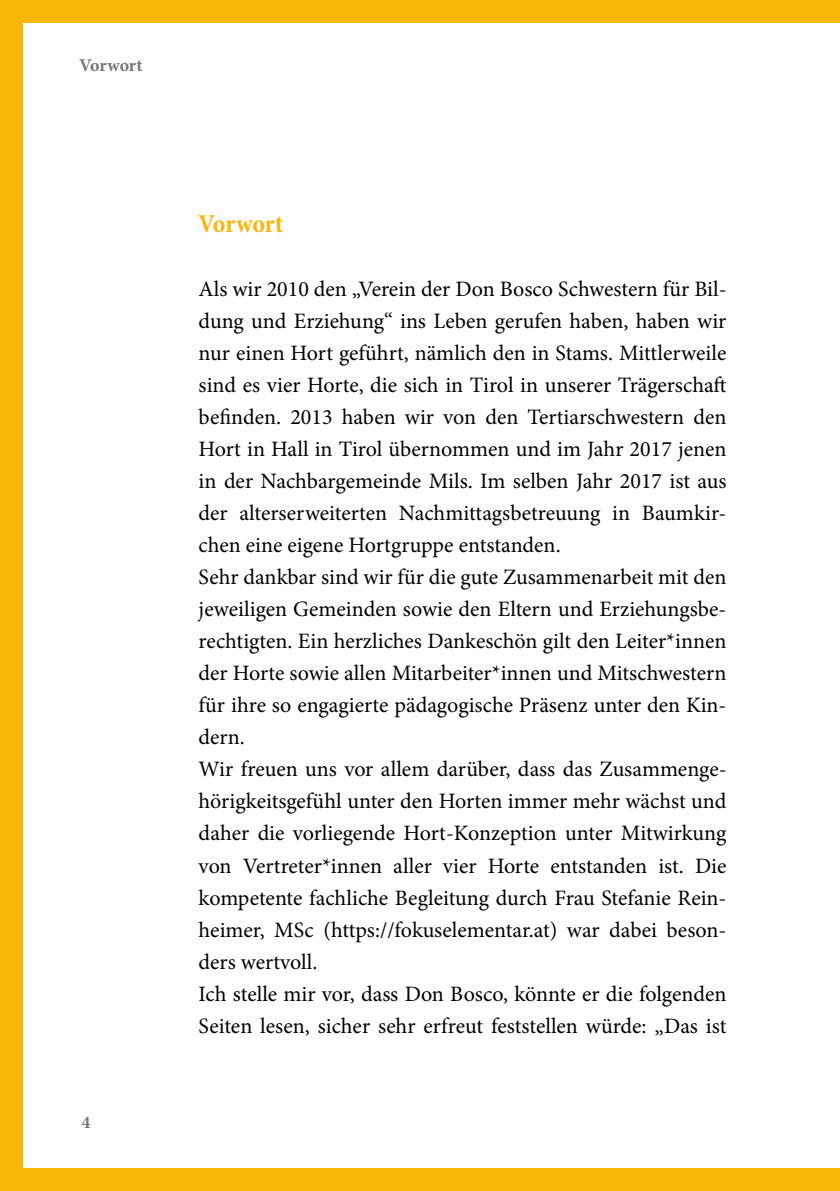
<style>
.page{position:relative;width:840px;height:1191px;background:#fff}
.page>*{position:absolute;margin:0;border:0;box-sizing:border-box;transform-origin:0 0}
.t1{font:700 condensed 26px "Minion Pro";letter-spacing:-.01em;color:#fab609}
.t2{font:22px/32px "Minion Pro";color:#000}
.t3{font:700 18px "Minion Pro";letter-spacing:-.005em;color:#797571}
</style>
<div class="page">
<div style="left:0;top:0;width:839px;height:23px;background:#fab609"></div>
<div style="left:0;top:0;width:23px;height:1191px;background:#fab609"></div>
<div style="left:0;top:1168px;width:839px;height:23px;background:#fab609"></div>
<p class="t3" style="left:79px;top:53px;width:65px">Vorwort</p>
<p class="t3" style="left:81px;top:1109px;width:10px">4</p>
<p class="t1" style="left:198px;top:206px;width:86px">Vorwort</p>
<p class="t2" style="left:198px;top:273px;width:529px">Als wir 2010 den „Verein der Don Bosco Schwestern für Bil&shy;dung und Erziehung“ ins Leben gerufen haben, haben wir nur einen Hort geführt, nämlich den in Stams. Mittlerweile sind es vier Horte, die sich in Tirol in unserer Trägerschaft befinden. 2013 haben wir von den Tertiarschwestern den Hort in Hall in Tirol übernommen und im Jahr 2017 jenen in der Nachbargemeinde Mils. Im selben Jahr 2017 ist aus der alterserweiterten Nachmittagsbetreuung in Baumkir&shy;chen eine eigene Hortgruppe entstanden.<br>Sehr dankbar sind wir für die gute Zusammenarbeit mit den jeweiligen Gemeinden sowie den Eltern und Erziehungsbe&shy;rechtigten. Ein herzliches Dankeschön gilt den Leiter*innen der Horte sowie allen Mitarbeiter*innen und Mitschwestern für ihre so engagierte pädagogische Präsenz unter den Kin&shy;dern.<br>Wir freuen uns vor allem darüber, dass das Zusammenge&shy;hörigkeitsgefühl unter den Horten immer mehr wächst und daher die vorliegende Hort-Konzeption unter Mitwirkung von Vertreter*innen aller vier Horte entstanden ist. Die kompetente fachliche Begleitung durch Frau Stefanie Rein&shy;heimer, MSc (https://fokuselementar.at) war dabei beson&shy;ders wertvoll.<br>Ich stelle mir vor, dass Don Bosco, könnte er die folgenden Seiten lesen, sicher sehr erfreut feststellen würde: „Das ist</p>
</div>
